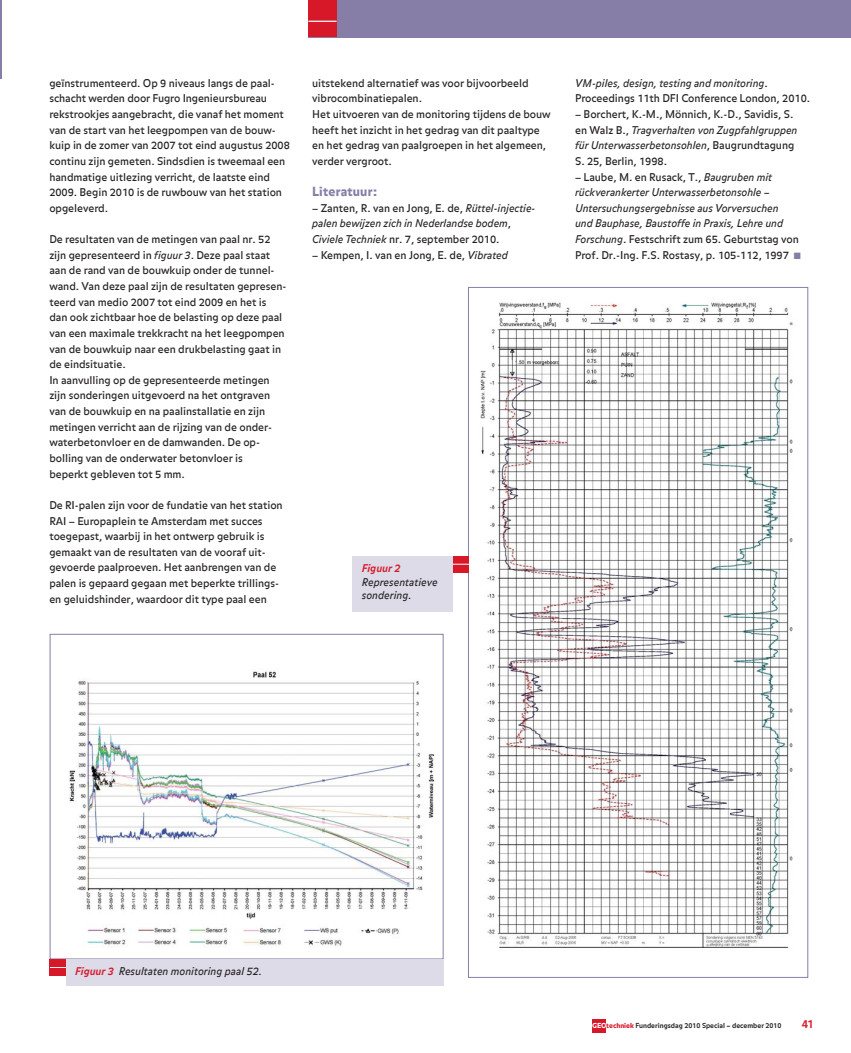
<style>
.page{position:relative;width:851px;height:1053px;background:#fff}
.page>*{position:absolute;margin:0;border:0;box-sizing:border-box;transform-origin:0 0}
.t1{font:900 12.5px "Balance";letter-spacing:.015em;color:#867ea7}
.t2{font:700 11.25px "Balance";color:#d71829}
.t3{font:10.62px/15.6px "Balance";letter-spacing:-.005em;color:#231f20}
.t4{font:italic 10.62px/15.6px "Balance";letter-spacing:-.005em;color:#231f20}
.t5{font:italic 700 10.62px "Balance";color:#d71829}
.t6{font:700 6.88px "Balance";color:#231f20}
.s1{font-style:italic}
.s2{font-style:normal}
.s3{font-weight:700;color:#d71829}
.s4{font-weight:900;color:#fff}
.s5{font-weight:900;color:#d71829}
</style>
<div class="page">
<hr style="left:0;top:0;width:1px;height:78px;background:#867ea7">
<img style="left:480px;top:302px;width:314px;height:646px">
<img style="left:69px;top:671px;width:366px;height:275px">
<div style="left:50px;top:634px;width:393px;height:325px;border:1px solid #867ea7"></div>
<div style="left:308px;top:0;width:542px;height:37px;background:#867ea7"></div>
<div style="left:308px;top:0;width:28px;height:37px;background:#d71829"></div>
<svg style="left:308px;top:21px;width:28px;height:1px"></svg>
<div style="left:50px;top:959px;width:16px;height:16px;background:#d71829"></div>
<svg style="left:50px;top:967px;width:16px;height:1px"></svg>
<div style="left:452px;top:556px;width:16px;height:16px;background:#d71829"></div>
<svg style="left:452px;top:564px;width:16px;height:1px"></svg>
<div style="left:352px;top:556px;width:100px;height:56px;background:#dddbe8"></div>
<div style="left:66px;top:959px;width:377px;height:26px;background:#dddbe8"></div>
<div style="left:592px;top:1019px;width:13px;height:13px;background:#d71829"></div>
<p class="t3" style="left:49px;top:76px;width:242px">geïnstrumenteerd. Op 9 niveaus langs de paal&shy;schacht werden door Fugro Ingenieursbureau rekstrookjes aangebracht, die vanaf het moment van de start van het leegpompen van de bouw&shy;kuip in de zomer van 2007 tot eind augustus 2008 continu zijn gemeten. Sindsdien is tweemaal een hand matige uitlezing verricht, de laatste eind 2009. Begin 2010 is de ruwbouw van het station o pgeleverd.</p>
<p class="t3" style="left:49px;top:232px;width:238px">De resultaten van de metingen van paal nr. 52 zijn gepresenteerd in <span class="s1">figuur 3</span>. Deze paal staat aan de rand van de bouwkuip onder de tunnel&shy;wand. Van deze paal zijn de resultaten gepresen&shy;teerd van medio 2007 tot eind 2009 en het is dan ook zichtbaar hoe de belasting op deze paal van een maximale trekkracht na het leegpompen van de bouwkuip naar een drukbelasting gaat in de eindsituatie.<br>In aanvulling op de gepresenteerde metingen zijn sonderingen uitgevoerd na het ontgraven van de bouwkuip en na paalinstallatie en zijn metingen verricht aan de rijzing van de onder - waterbetonvloer en de damwanden. De op&shy;bolling van de onderwater betonvloer is<br>beperkt gebleven tot 5 mm.</p>
<p class="t3" style="left:49px;top:498px;width:235px">De RI-palen zijn voor de fundatie van het station RAI – Europaplein te Amsterdam met succes toegepast, waarbij in het ontwerp gebruik is gemaakt van de resultaten van de vooraf uit - gevoerde paalproeven. Het aanbrengen van de palen is gepaard gegaan met beperkte trillings&shy;en geluidshinder, waardoor dit type paal een</p>
<p class="t3" style="left:312px;top:76px;width:240px">uitstekend alternatief was voor bijvoorbeeld vibrocombinatiepalen.<br>Het uitvoeren van de monitoring tijdens de bouw heeft het inzicht in het gedrag van dit paaltype en het gedrag van paalgroepen in het algemeen, verder vergroot.</p>
<p class="t1" style="left:312px;top:187px;width:66px">Literatuur:</p>
<p class="t4" style="left:312px;top:201px;width:225px"><span class="s2">– Zanten, R. van en Jong, E. de,</span> Rüttel-injectie - palen bewijzen zich in Nederlandse bodem<span class="s2">,<br></span>Civiele Techniek <span class="s2">nr. 7, september 2010.</span></p>
<p class="t3" style="left:312px;top:248px;width:197px">– Kempen, I. van en Jong, E. de, <span class="s1">Vibrated</span></p>
<p class="t5" style="left:362px;top:563px;width:40px">Figuur 2</p>
<p class="t4" style="left:362px;top:576px;width:77px;line-height:13.8px">Representatieve sondering.</p>
<p class="t3" style="left:575px;top:76px;width:236px"><span class="s1">VM-piles, design, testing and monitoring</span>.<br>Proceedings 11th DFI Conference London, 2010.</p>
<p class="t3" style="left:575px;top:107px;width:224px">– Borchert, K.-M., Mönnich, K.-D., Savidis, S. en Walz B., <span class="s1">Tragverhalten von Zugpfahlgruppen für Unterwasserbetonsohlen</span>, Baugrundtagung S. 25, Berlin, 1998.</p>
<p class="t4" style="left:575px;top:170px;width:225px"><span class="s2">– Laube, M. en Rusack, T.,</span> Baugruben mit<br>rück verankerter Unterwasserbetonsohle – Unter suchung sergebnisse aus Vorversuchen und Bauphase, Baustoffe in Praxis, Lehre und Forschung<span class="s2">. Festschrift zum 65. Geburtstag von Prof. Dr.-Ing. F.S. Rostasy, p. 105-112, 1997</span></p>
<p class="t4" style="left:75px;top:964px;width:188px"><span class="s3">Figuur 3</span> Resultaten monitoring paal 52.</p>
<p class="t6" style="left:592px;top:1023px;width:191px"><span class="s4">GEO</span><span class="s5">techniek</span> Funderingsdag 2010 Special – december 2010</p>
<p class="t2" style="left:801px;top:1020px;width:14px">41</p>
</div>
